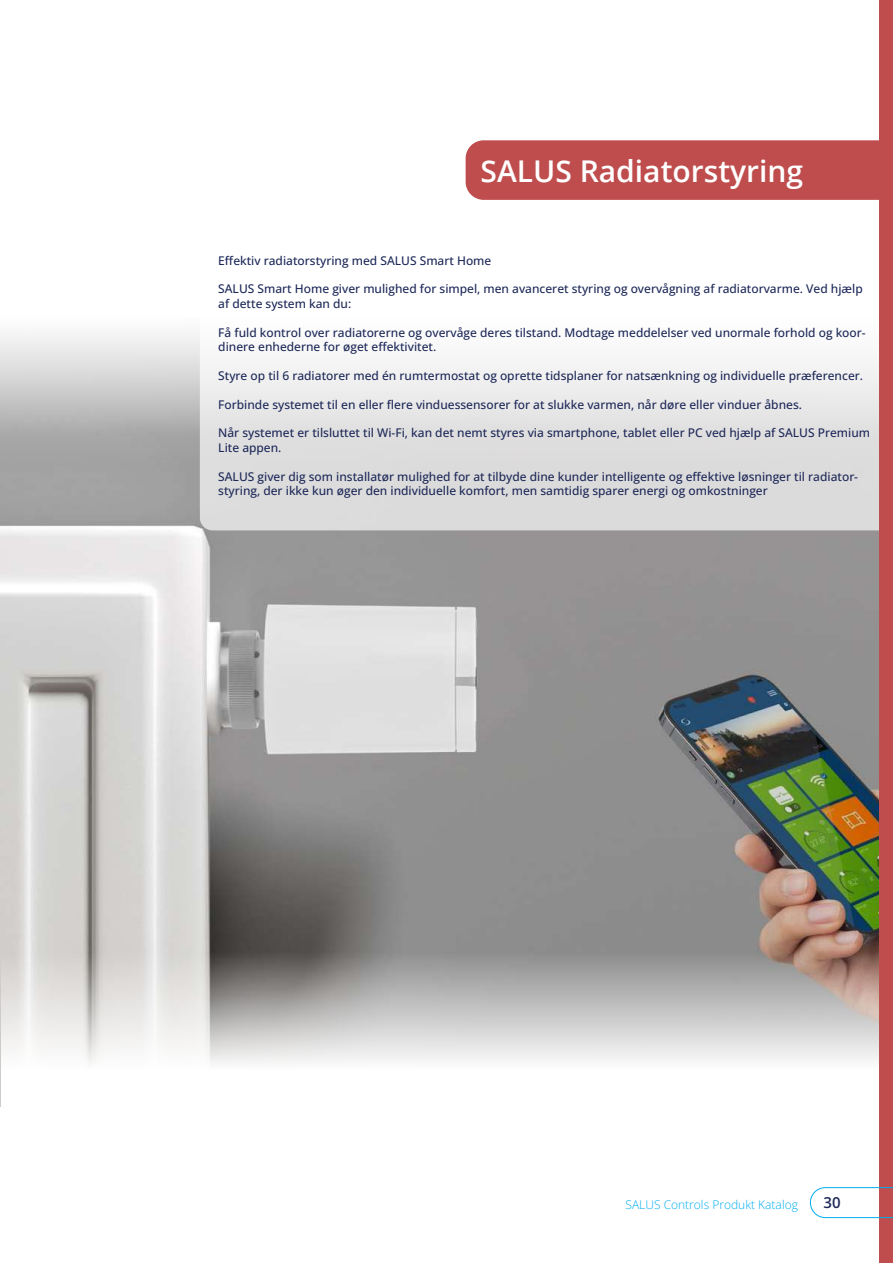
<style>
.page{position:relative;width:893px;height:1263px;background:#fff}
.page>*{position:absolute;margin:0;border:0;box-sizing:border-box;transform-origin:0 0}
.t1{font:600 30px "Open Sans";color:#fff}
.t2{font:600 15px "Open Sans";color:#1d2858}
.t3{font:500 12px/14.4px "Open Sans";color:#1d2858}
.t4{font:300 12px "Open Sans";color:#00aeef}
</style>
<div class="page">
<img style="left:0;top:486px;width:879px;height:620px">
<div style="left:466px;top:140px;width:413px;height:60px;background:#bf4d4d"></div>
<svg style="left:2px;top:928px;width:877px;height:178px"></svg>
<div style="left:0;top:271px;width:893px;height:187px;background:linear-gradient(to bottom,#fff,#a2a2a2)"></div>
<svg style="left:200px;top:271px;width:679px;height:259px"></svg>
<div style="left:879px;top:0;width:14px;height:1263px;background:#bf4d4d"></div>
<svg style="left:810px;top:1187px;width:83px;height:31px"></svg>
<h1 class="t1" style="left:480px;top:150px;width:324px">SALUS Radiatorstyring</h1>
<p class="t3" style="left:218px;top:253px;width:275px">Effektiv radiatorstyring med SALUS Smart Home</p>
<p class="t3" style="left:218px;top:281px;width:646px">SALUS Smart Home giver mulighed for simpel, men avanceret styring og overvågning af radiatorvarme. Ved hjælp af dette system kan du:</p>
<p class="t3" style="left:218px;top:325px;width:649px">Få fuld kontrol over radiatorerne og overvåge deres tilstand. Modtage meddelelser ved unormale forhold og koor&shy;dinere enhederne for øget effektivitet.</p>
<p class="t3" style="left:218px;top:368px;width:646px">Styre op til 6 radiatorer med én rumtermostat og oprette tidsplaner for natsænkning og individuelle præferencer.</p>
<p class="t3" style="left:218px;top:397px;width:585px">Forbinde systemet til en eller flere vinduessensorer for at slukke varmen, når døre eller vinduer åbnes.</p>
<p class="t3" style="left:218px;top:425px;width:653px">Når systemet er tilsluttet til Wi-Fi, kan det nemt styres via smartphone, tablet eller PC ved hjælp af SALUS Premium<br>Lite appen.</p>
<p class="t3" style="left:218px;top:469px;width:641px">SALUS giver dig som installatør mulighed for at tilbyde dine kunder intelligente og effektive løsninger til radiator&shy;styring, der ikke kun øger den individuelle komfort, men samtidig sparer energi og omkostninger</p>
<p class="t4" style="left:625px;top:1196px;width:174px">SALUS Controls Produkt Katalog</p>
<p class="t2" style="left:823px;top:1192px;width:19px">30</p>
</div>
